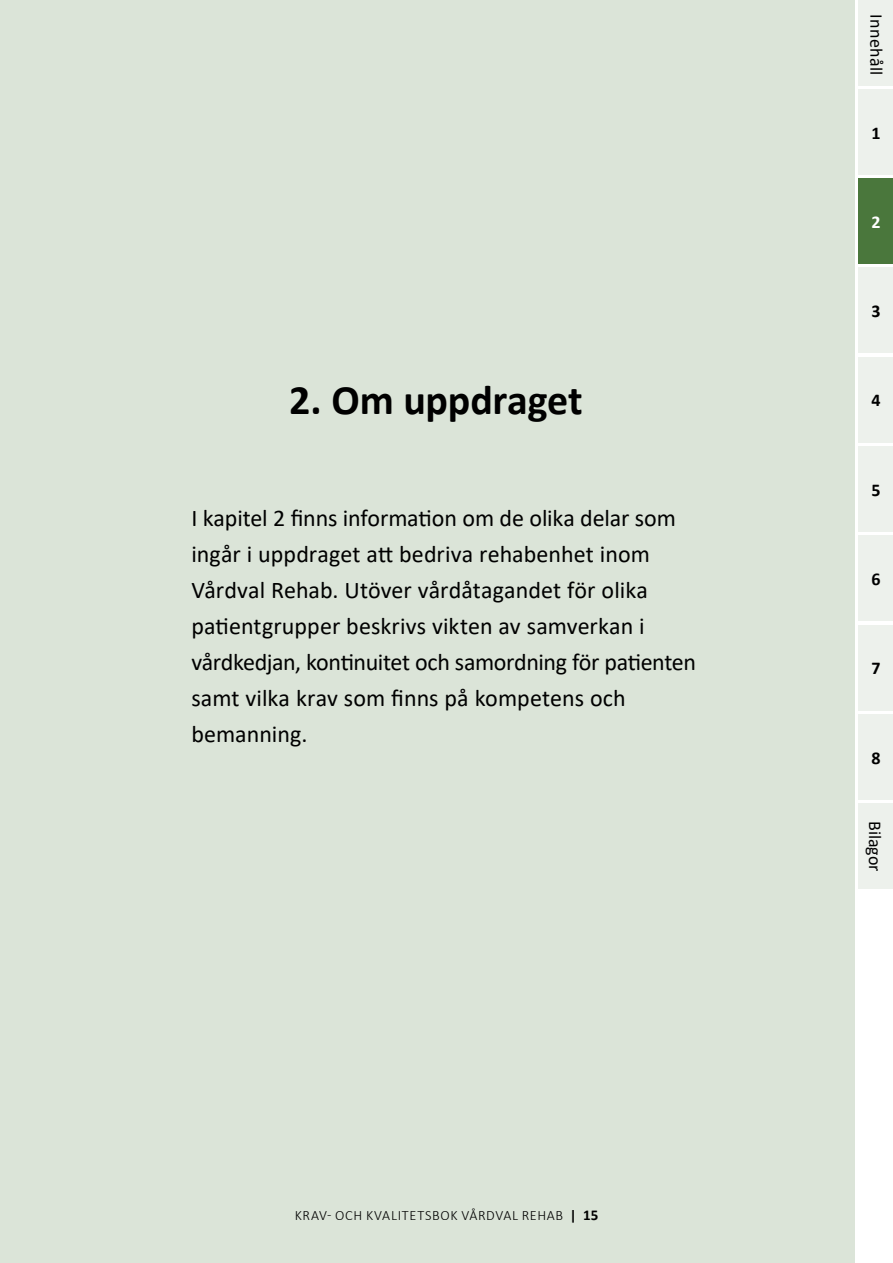
<style>
.page{position:relative;width:893px;height:1263px;background:#fff}
.page>*{position:absolute;margin:0;border:0;box-sizing:border-box;transform-origin:0 0}
.Rubrik_1{font:700 42px "Calibri";letter-spacing:-.005em;color:#000}
.Kapitelstart_Ingress{font:24px/36px "Calibri";color:#000}
.t1{font:18px "Calibri";letter-spacing:.015em;color:#000}
.t2{font:700 18px "Calibri";color:#000}
.t3{font:18px "Calibri";letter-spacing:-.005em;color:#000}
.t4{font:700 18px "Calibri";color:#fff}
.t5{font:300 14.25px "Calibri";letter-spacing:.05em;color:#000}
.s1{font-weight:700}
.s2{font-weight:700;font-size:15px}
</style>
<div class="page">
<div style="left:0;top:0;width:855px;height:1263px;background:#dbe4d8"></div>
<div style="left:859px;top:89px;width:34px;height:85px;background:#edf1ec"></div>
<div style="left:859px;top:179px;width:34px;height:85px;background:#4a773c"></div>
<div style="left:859px;top:268px;width:34px;height:85px;background:#edf1ec"></div>
<div style="left:859px;top:357px;width:34px;height:85px;background:#edf1ec"></div>
<div style="left:859px;top:446px;width:34px;height:85px;background:#edf1ec"></div>
<div style="left:859px;top:536px;width:34px;height:85px;background:#edf1ec"></div>
<div style="left:859px;top:625px;width:34px;height:85px;background:#edf1ec"></div>
<div style="left:859px;top:714px;width:34px;height:85px;background:#edf1ec"></div>
<div style="left:859px;top:804px;width:34px;height:85px;background:#edf1ec"></div>
<div style="left:859px;top:0;width:34px;height:85px;background:#edf1ec"></div>
<h1 class="Rubrik_1" style="left:289px;top:371px;width:295px">2. Om uppdraget</h1>
<p class="Kapitelstart_Ingress" style="left:191px;top:500px;width:506px">I kapitel 2 finns information om de olika delar som ingår i uppdraget att bedriva rehabenhet inom Vårdval Rehab. Utöver vårdåtagandet för olika patientgrupper beskrivs vikten av samverkan i vårdkedjan, kontinuitet och samordning för patienten samt vilka krav som finns på kompetens och bemanning.</p>
<p class="t5" style="left:295px;top:1206px;width:305px">KRAV- OCH KVALITETSBOK VÅRDVAL REHAB <span class="s1">|</span> <span class="s2">15</span></p>
<p class="t1" style="left:889px;top:14px;width:62px;rotate:90deg">Innehåll</p>
<p class="t2" style="left:871px;top:120px;width:11px">1</p>
<p class="t4" style="left:871px;top:209px;width:11px">2</p>
<p class="t2" style="left:871px;top:298px;width:11px">3</p>
<p class="t2" style="left:871px;top:388px;width:11px">4</p>
<p class="t2" style="left:871px;top:477px;width:11px">5</p>
<p class="t2" style="left:871px;top:566px;width:11px">6</p>
<p class="t2" style="left:871px;top:656px;width:11px">7</p>
<p class="t2" style="left:871px;top:745px;width:11px">8</p>
<p class="t3" style="left:888px;top:821px;width:52px;rotate:90deg">Bilagor</p>
</div>
